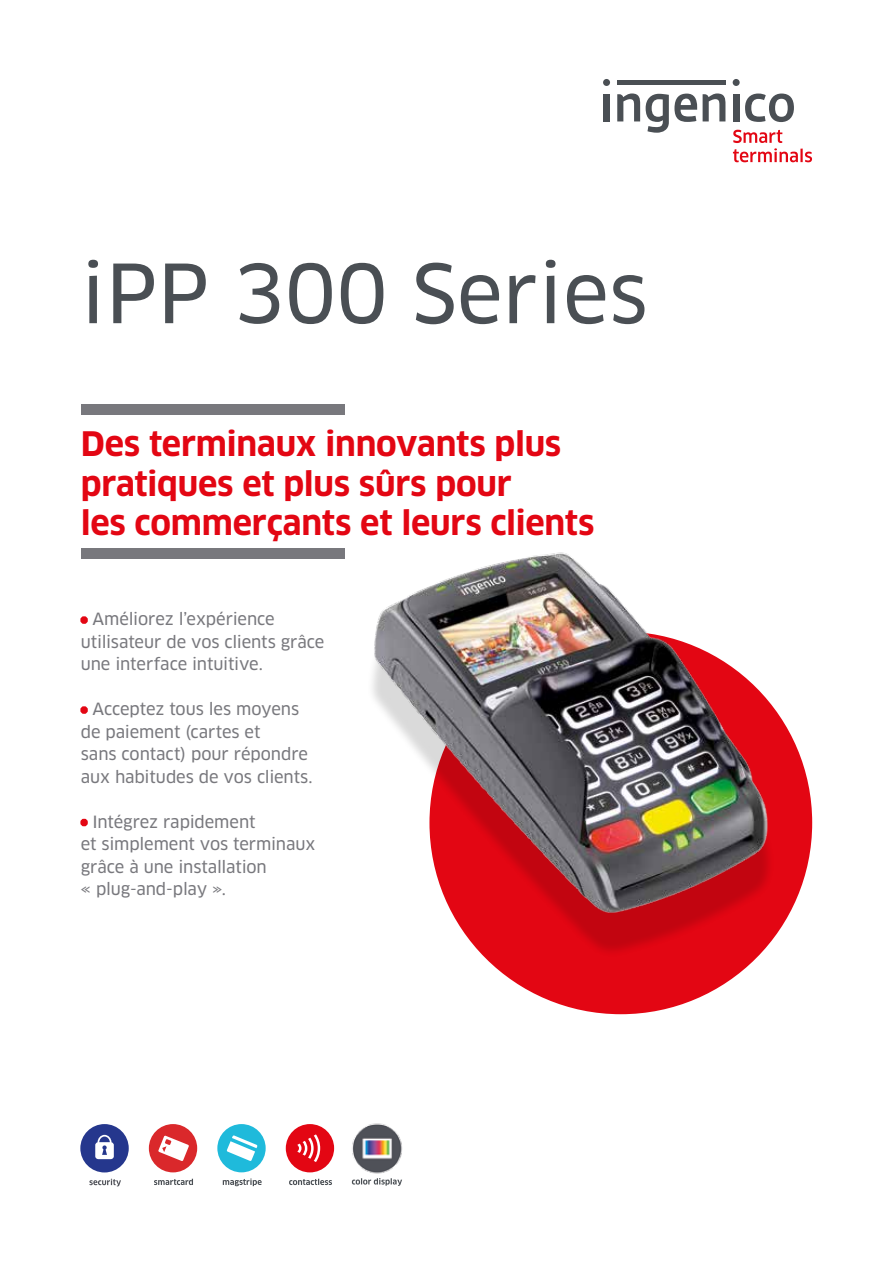
<style>
.page{position:relative;width:893px;height:1263px;background:#fff}
.page>*{position:absolute;margin:0;border:0;box-sizing:border-box;transform-origin:0 0}
.t1{font:79.5px "Clan OT News";color:#4a4f54}
.t2{font:700 33px/39.6px "Clan OT";letter-spacing:-.01em;color:#e30613}
.t3{font:16.5px/22.5px "Clan OT News";letter-spacing:-.01em;color:#78787d}
.s1{color:#e30613}
</style>
<div class="page">
<div style="left:429px;top:631px;width:383px;height:383px;background:#e30613;border-radius:50%"></div>
<div style="left:603px;top:94px;width:7px;height:27px;background:#4a4f54"></div>
<div style="left:617px;top:80px;width:108px;height:5px;background:#4a4f54"></div>
<svg style="left:646px;top:94px;width:51px;height:39px"></svg>
<div style="left:733px;top:94px;width:6px;height:27px;background:#4a4f54"></div>
<svg style="left:745px;top:94px;width:49px;height:28px"></svg>
<div style="left:603px;top:79px;width:7px;height:7px;background:#4a4f54;border-radius:50%"></div>
<div style="left:733px;top:79px;width:7px;height:7px;background:#4a4f54;border-radius:50%"></div>
<svg style="left:617px;top:93px;width:23px;height:28px"></svg>
<svg style="left:703px;top:93px;width:22px;height:28px"></svg>
<svg style="left:733px;top:130px;width:79px;height:32px"></svg>
<div style="left:81px;top:404px;width:263px;height:11px;background:#78787d"></div>
<div style="left:81px;top:549px;width:263px;height:10px;background:#78787d"></div>
<div style="left:80px;top:1124px;width:49px;height:48px;background:#25378d;border-radius:50%"></div>
<svg style="left:95px;top:1135px;width:19px;height:24px"></svg>
<svg style="left:89px;top:1179px;width:32px;height:7px"></svg>
<div style="left:149px;top:1124px;width:48px;height:48px;background:#da282b;border-radius:50%"></div>
<svg style="left:158px;top:1135px;width:31px;height:26px"></svg>
<svg style="left:154px;top:1179px;width:39px;height:6px"></svg>
<div style="left:217px;top:1124px;width:49px;height:48px;background:#1fbadb;border-radius:50%"></div>
<svg style="left:227px;top:1135px;width:30px;height:26px"></svg>
<svg style="left:223px;top:1178px;width:39px;height:8px"></svg>
<div style="left:286px;top:1124px;width:48px;height:48px;background:#e30613;border-radius:50%"></div>
<svg style="left:297px;top:1134px;width:23px;height:28px"></svg>
<svg style="left:289px;top:1179px;width:43px;height:6px"></svg>
<svg style="left:352px;top:1178px;width:50px;height:8px"></svg>
<img style="left:352px;top:1123px;width:50px;height:51px">
<div style="left:80px;top:616px;width:8px;height:8px;border:3px solid #e30613;border-radius:50%"></div>
<div style="left:80px;top:706px;width:8px;height:8px;border:3px solid #e30613;border-radius:50%"></div>
<div style="left:80px;top:819px;width:8px;height:7px;border:3px solid #e30613;border-radius:50%"></div>
<img style="left:334px;top:548px;width:475px;height:404px">
<h1 class="t1" style="left:81px;top:247px;width:569px">iPP 300 Series</h1>
<h2 class="t2" style="left:81px;top:425px;width:515px">Des terminaux innovants plus pratiques et plus sûrs pour<br>les commerçants et leurs clients</h2>
<p class="t3" style="left:81px;top:608px;width:245px"><span class="s1">•</span> Améliorez l’expérience utilisateur de vos clients grâce une interface intuitive.</p>
<p class="t3" style="left:81px;top:698px;width:233px"><span class="s1">•</span> Acceptez tous les moyens de paiement (cartes et<br>sans contact) pour répondre aux habitudes de vos clients.</p>
<p class="t3" style="left:81px;top:810px;width:236px"><span class="s1">•</span> Intégrez rapidement<br>et simplement vos terminaux grâce à une installation<br>« plug-and-play ».</p>
</div>
